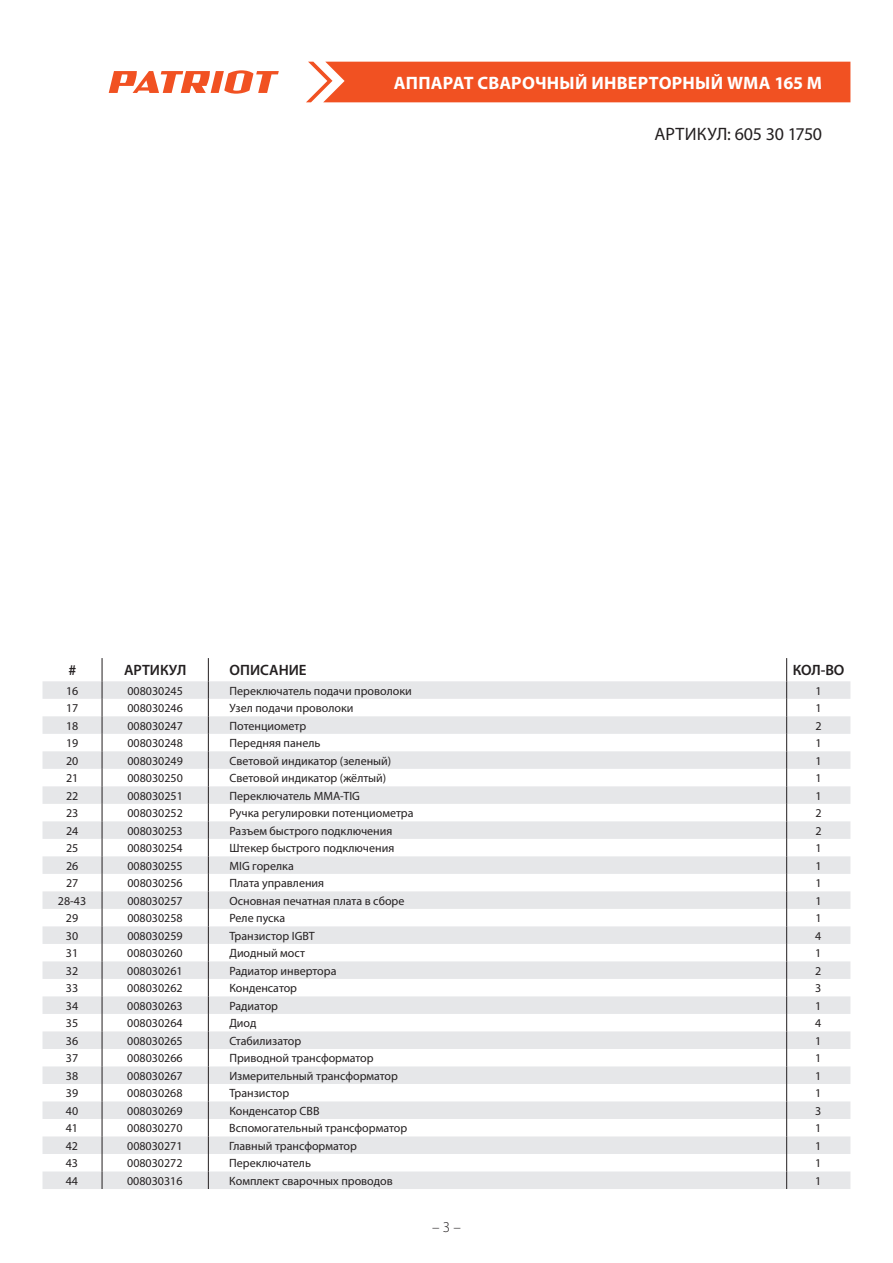
<style>
.page{position:relative;width:893px;height:1263px;background:#fff}
.page>*{position:absolute;margin:0;border:0;box-sizing:border-box;transform-origin:0 0}
.t1{font:700 18px "Myriad Pro";letter-spacing:.01em;color:#fff}
.t2{font:18px "Myriad Pro";letter-spacing:-.015em;color:#231f20}
.t3{font:600 15px "Myriad Pro";color:#231f20}
.t4{font:300 15px "Myriad Pro";color:#231f20}
.t5{font:12px "Myriad Pro";color:#231f20}
</style>
<div class="page">
<div style="left:306px;top:62px;width:544px;height:40px;background:#f15122"></div>
<svg style="left:109px;top:70px;width:170px;height:24px"></svg>
<svg style="left:43px;top:681px;width:807px;height:508px;fill:#eaeaec"></svg>
<svg style="left:102px;top:658px;width:1px;height:531px"></svg>
<svg style="left:208px;top:658px;width:1px;height:531px"></svg>
<svg style="left:786px;top:658px;width:1px;height:531px"></svg>
<h1 class="t1" style="left:394px;top:71px;width:430px">Аппарат сварочный инверторный WMA 165 M</h1>
<h1 class="t2" style="left:654px;top:123px;width:169px">АРТИ КУЛ: 605 30 1750</h1>
<p class="t3" style="left:68px;top:661px;width:9px">#</p>
<p class="t3" style="left:124px;top:661px;width:64px">АРТИКУЛ</p>
<p class="t3" style="left:230px;top:661px;width:78px">ОПИСАНИЕ</p>
<p class="t3" style="left:793px;top:661px;width:53px">КОЛ-ВО</p>
<p class="t5" style="left:66px;top:683px;width:14px">16</p>
<p class="t5" style="left:127px;top:683px;width:57px">008030245</p>
<p class="t5" style="left:230px;top:683px;width:184px">Переключатель подачи проволоки</p>
<p class="t5" style="left:815px;top:683px;width:8px">1</p>
<p class="t5" style="left:66px;top:701px;width:14px">17</p>
<p class="t5" style="left:127px;top:701px;width:57px">008030246</p>
<p class="t5" style="left:230px;top:701px;width:125px">Узел подачи проволоки</p>
<p class="t5" style="left:815px;top:701px;width:8px">1</p>
<p class="t5" style="left:66px;top:718px;width:14px">18</p>
<p class="t5" style="left:127px;top:718px;width:57px">008030247</p>
<p class="t5" style="left:230px;top:718px;width:78px">Потенциометр</p>
<p class="t5" style="left:815px;top:718px;width:8px">2</p>
<p class="t5" style="left:66px;top:736px;width:14px">19</p>
<p class="t5" style="left:127px;top:736px;width:57px">008030248</p>
<p class="t5" style="left:230px;top:736px;width:92px">Передняя панель</p>
<p class="t5" style="left:815px;top:736px;width:8px">1</p>
<p class="t5" style="left:66px;top:753px;width:14px">20</p>
<p class="t5" style="left:127px;top:753px;width:57px">008030249</p>
<p class="t5" style="left:230px;top:753px;width:163px">Световой индикатор (зеленый)</p>
<p class="t5" style="left:815px;top:753px;width:8px">1</p>
<p class="t5" style="left:66px;top:771px;width:14px">21</p>
<p class="t5" style="left:127px;top:771px;width:57px">008030250</p>
<p class="t5" style="left:230px;top:771px;width:158px">Световой индикатор (жёлтый)</p>
<p class="t5" style="left:815px;top:771px;width:8px">1</p>
<p class="t5" style="left:66px;top:788px;width:14px">22</p>
<p class="t5" style="left:127px;top:788px;width:57px">008030251</p>
<p class="t5" style="left:230px;top:788px;width:132px">Переключатель MMA-TIG</p>
<p class="t5" style="left:815px;top:788px;width:8px">1</p>
<p class="t5" style="left:66px;top:806px;width:14px">23</p>
<p class="t5" style="left:127px;top:806px;width:57px">008030252</p>
<p class="t5" style="left:230px;top:806px;width:185px">Ручка регулировки потенциометра</p>
<p class="t5" style="left:815px;top:806px;width:8px">2</p>
<p class="t5" style="left:66px;top:823px;width:14px">24</p>
<p class="t5" style="left:127px;top:823px;width:57px">008030253</p>
<p class="t5" style="left:230px;top:823px;width:164px">Разъем быстрого подключения</p>
<p class="t5" style="left:815px;top:823px;width:8px">2</p>
<p class="t5" style="left:66px;top:841px;width:14px">25</p>
<p class="t5" style="left:127px;top:841px;width:57px">008030254</p>
<p class="t5" style="left:229px;top:841px;width:166px">Штекер быстрого подключения</p>
<p class="t5" style="left:815px;top:841px;width:8px">1</p>
<p class="t5" style="left:66px;top:858px;width:14px">26</p>
<p class="t5" style="left:127px;top:858px;width:57px">008030255</p>
<p class="t5" style="left:229px;top:858px;width:66px">MIG горелка</p>
<p class="t5" style="left:815px;top:858px;width:8px">1</p>
<p class="t5" style="left:66px;top:876px;width:14px">27</p>
<p class="t5" style="left:127px;top:876px;width:57px">008030256</p>
<p class="t5" style="left:229px;top:876px;width:96px">Плата управления</p>
<p class="t5" style="left:815px;top:876px;width:8px">1</p>
<p class="t5" style="left:58px;top:893px;width:30px">28-43</p>
<p class="t5" style="left:127px;top:893px;width:57px">008030257</p>
<p class="t5" style="left:229px;top:893px;width:176px">Основная печатная плата в сборе</p>
<p class="t5" style="left:815px;top:893px;width:8px">1</p>
<p class="t5" style="left:66px;top:911px;width:14px">29</p>
<p class="t5" style="left:127px;top:911px;width:57px">008030258</p>
<p class="t5" style="left:229px;top:911px;width:57px">Реле пуска</p>
<p class="t5" style="left:815px;top:911px;width:8px">1</p>
<p class="t5" style="left:66px;top:928px;width:14px">30</p>
<p class="t5" style="left:127px;top:928px;width:57px">008030259</p>
<p class="t5" style="left:229px;top:928px;width:87px">Транзистор IGBT</p>
<p class="t5" style="left:815px;top:928px;width:8px">4</p>
<p class="t5" style="left:66px;top:946px;width:14px">31</p>
<p class="t5" style="left:127px;top:946px;width:57px">008030260</p>
<p class="t5" style="left:229px;top:946px;width:77px">Диодный мост</p>
<p class="t5" style="left:815px;top:946px;width:8px">1</p>
<p class="t5" style="left:66px;top:963px;width:14px">32</p>
<p class="t5" style="left:127px;top:963px;width:57px">008030261</p>
<p class="t5" style="left:229px;top:963px;width:109px">Радиатор инвертора</p>
<p class="t5" style="left:815px;top:963px;width:8px">2</p>
<p class="t5" style="left:66px;top:981px;width:14px">33</p>
<p class="t5" style="left:127px;top:981px;width:57px">008030262</p>
<p class="t5" style="left:229px;top:981px;width:69px">Конденсатор</p>
<p class="t5" style="left:815px;top:981px;width:8px">3</p>
<p class="t5" style="left:66px;top:998px;width:14px">34</p>
<p class="t5" style="left:127px;top:998px;width:57px">008030263</p>
<p class="t5" style="left:229px;top:998px;width:50px">Радиатор</p>
<p class="t5" style="left:815px;top:998px;width:8px">1</p>
<p class="t5" style="left:66px;top:1016px;width:14px">35</p>
<p class="t5" style="left:127px;top:1016px;width:57px">008030264</p>
<p class="t5" style="left:229px;top:1016px;width:29px">Диод</p>
<p class="t5" style="left:815px;top:1016px;width:8px">4</p>
<p class="t5" style="left:66px;top:1033px;width:14px">36</p>
<p class="t5" style="left:127px;top:1033px;width:57px">008030265</p>
<p class="t5" style="left:229px;top:1033px;width:73px">Стабилизатор</p>
<p class="t5" style="left:815px;top:1033px;width:8px">1</p>
<p class="t5" style="left:66px;top:1051px;width:14px">37</p>
<p class="t5" style="left:127px;top:1051px;width:57px">008030266</p>
<p class="t5" style="left:229px;top:1051px;width:146px">Приводной трансформатор</p>
<p class="t5" style="left:815px;top:1051px;width:8px">1</p>
<p class="t5" style="left:66px;top:1068px;width:14px">38</p>
<p class="t5" style="left:127px;top:1068px;width:57px">008030267</p>
<p class="t5" style="left:229px;top:1068px;width:170px">Измерительный трансформатор</p>
<p class="t5" style="left:815px;top:1068px;width:8px">1</p>
<p class="t5" style="left:66px;top:1086px;width:14px">39</p>
<p class="t5" style="left:127px;top:1086px;width:57px">008030268</p>
<p class="t5" style="left:229px;top:1086px;width:61px">Транзистор</p>
<p class="t5" style="left:815px;top:1086px;width:8px">1</p>
<p class="t5" style="left:66px;top:1103px;width:14px">40</p>
<p class="t5" style="left:127px;top:1103px;width:57px">008030269</p>
<p class="t5" style="left:229px;top:1103px;width:92px">Конденсатор CBB</p>
<p class="t5" style="left:815px;top:1103px;width:8px">3</p>
<p class="t5" style="left:66px;top:1121px;width:14px">41</p>
<p class="t5" style="left:127px;top:1121px;width:57px">008030270</p>
<p class="t5" style="left:229px;top:1121px;width:179px">Вспомогательный трансформатор</p>
<p class="t5" style="left:815px;top:1121px;width:8px">1</p>
<p class="t5" style="left:66px;top:1138px;width:14px">42</p>
<p class="t5" style="left:127px;top:1138px;width:57px">008030271</p>
<p class="t5" style="left:229px;top:1138px;width:129px">Главный трансформатор</p>
<p class="t5" style="left:815px;top:1138px;width:8px">1</p>
<p class="t5" style="left:66px;top:1156px;width:14px">43</p>
<p class="t5" style="left:127px;top:1156px;width:57px">008030272</p>
<p class="t5" style="left:229px;top:1156px;width:83px">Переключатель</p>
<p class="t5" style="left:815px;top:1156px;width:8px">1</p>
<p class="t5" style="left:66px;top:1173px;width:14px">44</p>
<p class="t5" style="left:127px;top:1173px;width:57px">008030316</p>
<p class="t5" style="left:229px;top:1173px;width:165px">Комплект сварочных проводов</p>
<p class="t5" style="left:815px;top:1173px;width:8px">1</p>
<p class="t4" style="left:432px;top:1218px;width:30px">– 3 –</p>
</div>
